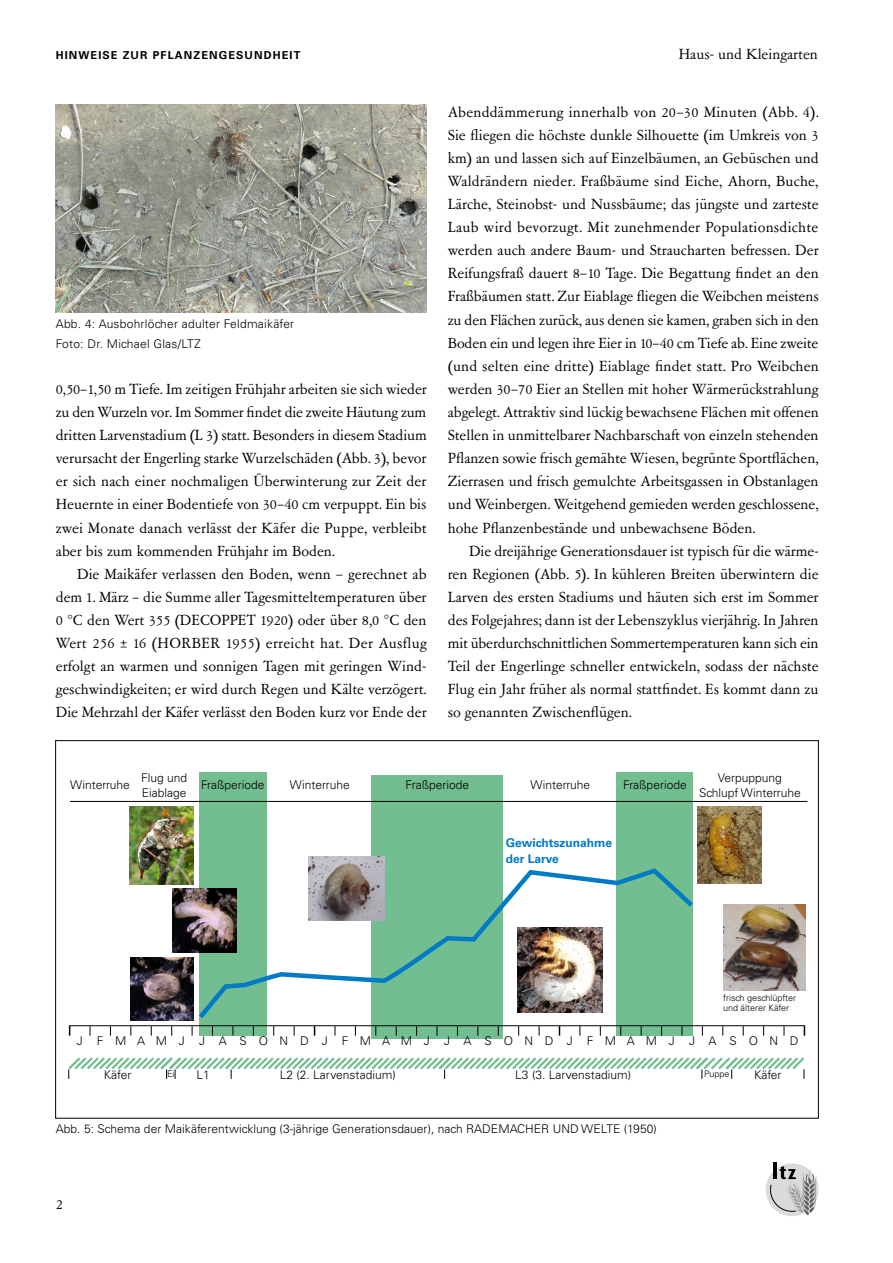
<style>
.page{position:relative;width:893px;height:1263px;background:#fff}
.page>*{position:absolute;margin:0;border:0;box-sizing:border-box;transform-origin:0 0}
.t1{font:16.5px/23.1px "Garamont Amst SB";color:#000;text-align:justify}
.t2{font:300 12px/15.6px "Univers";color:#000}
.t3{font:300 12px/19.2px "Univers";letter-spacing:.02em;color:#000}
.t4{font:300 12px "Univers";letter-spacing:.965em;color:#000}
.t5{font:700 12px/15.6px "Univers";color:#007bc4}
.t6{font:700 10.95px "Univers";letter-spacing:.1em;color:#000}
.t7{font:300 9px/10.5px "Univers";color:#000}
</style>
<div class="page">
<div style="left:766px;top:1163px;width:53px;height:53px;background:#dadada;border-radius:50%"></div>
<hr style="left:774px;top:1163px;width:3px;height:16px;background:#000">
<svg style="left:770px;top:1166px;width:47px;height:50px"></svg>
<img style="left:56px;top:105px;width:371px;height:207px">
<img style="left:723px;top:905px;width:82px;height:86px">
<div style="left:616px;top:772px;width:76px;height:264px;background:#72be90"></div>
<div style="left:371px;top:775px;width:132px;height:264px;background:#72be90"></div>
<div style="left:199px;top:772px;width:67px;height:264px;background:#72be90"></div>
<svg style="left:69px;top:1025px;width:736px;height:11px"></svg>
<svg style="left:68px;top:1057px;width:737px;height:22px"></svg>
<svg style="left:194px;top:866px;width:504px;height:157px"></svg>
<hr style="left:70px;top:801px;width:60px;height:1px;background:#000">
<hr style="left:130px;top:801px;width:68px;height:1px;background:#000">
<hr style="left:198px;top:801px;width:70px;height:1px;background:#000">
<hr style="left:268px;top:801px;width:104px;height:1px;background:#000">
<hr style="left:372px;top:801px;width:131px;height:1px;background:#000">
<hr style="left:503px;top:801px;width:115px;height:1px;background:#000">
<hr style="left:618px;top:801px;width:74px;height:1px;background:#000">
<hr style="left:692px;top:801px;width:115px;height:1px;background:#000">
<img style="left:130px;top:957px;width:64px;height:63px">
<img style="left:173px;top:888px;width:63px;height:64px">
<img style="left:130px;top:807px;width:64px;height:77px">
<img style="left:308px;top:857px;width:77px;height:63px">
<img style="left:518px;top:927px;width:85px;height:85px">
<img style="left:697px;top:807px;width:64px;height:76px">
<p class="t6" style="left:56px;top:48px;width:246px">HINWEISE ZUR PFLANZENGESUNDHEIT</p>
<p class="t1" style="left:679px;top:43px;width:141px">Haus- und Kleingarten</p>
<p class="t3" style="left:56px;top:315px;width:240px">Abb. 4: Ausbohrlöcher adulter Feldmaikäfer<br>Foto: Dr. Michael Glas/LTZ</p>
<p class="t1" style="left:56px;top:378px;width:372px">0,50–1,50 m Tiefe. Im zeitigen Frühjahr arbeiten sie sich wieder zu den Wurzeln vor. Im Sommer findet die zweite Häutung zum dritten Larvenstadium (L 3) statt. Besonders in diesem Stadium verursacht der Engerling starke Wurzelschäden (Abb. 3), bevor er sich nach einer nochmaligen Überwinterung zur Zeit der Heuernte in einer Bodentiefe von 30–40 cm verpuppt. Ein bis zwei Monate danach verlässt der Käfer die Puppe, verbleibt aber bis zum kommenden Frühjahr im Boden.</p>
<p class="t1" style="left:56px;top:563px;width:372px;text-indent:21px">Die Maikäfer verlassen den Boden, wenn – gerechnet ab dem 1. März – die Summe aller Tagesmitteltemperaturen über 0 °C den Wert 355 (DECOPPET 1920) oder über 8,0 °C den Wert 256 ± 16 (HORBER 1955) erreicht hat. Der Ausflug erfolgt an warmen und sonnigen Tagen mit geringen Wind&shy;geschwindigkeiten; er wird durch Regen und Kälte verzögert.<br>Die Mehrzahl der Käfer verlässt den Boden kurz vor Ende der</p>
<p class="t1" style="left:448px;top:101px;width:373px">Abenddämmerung innerhalb von 20–30 Minuten (Abb. 4).<br>Sie fliegen die höchste dunkle Silhouette (im Umkreis von 3 km) an und lassen sich auf Einzelbäumen, an Gebüschen und Waldrändern nieder. Fraßbäume sind Eiche, Ahorn, Buche, Lärche, Steinobst- und Nussbäume; das jüngste und zarteste Laub wird bevorzugt. Mit zunehmender Populationsdichte werden auch andere Baum- und Straucharten befressen. Der Reifungsfraß dauert 8–10 Tage. Die Begattung findet an den Fraßbäumen statt. Zur Eiablage fliegen die Weibchen meistens zu den Flächen zurück, aus denen sie kamen, graben sich in den Boden ein und legen ihre Eier in 10–40 cm Tiefe ab. Eine zweite (und selten eine dritte) Eiablage findet statt. Pro Weibchen werden 30–70 Eier an Stellen mit hoher Wärmerückstrahlung abgelegt. Attraktiv sind lückig bewachsene Flächen mit offenen Stellen in unmittelbarer Nachbarschaft von einzeln stehenden Pflanzen sowie frisch gemähte Wiesen, begrünte Sportflächen, Zierrasen und frisch gemulchte Arbeitsgassen in Obstanlagen und Weinbergen. Weitgehend gemieden werden geschlossene, hohe Pflanzenbestände und unbewachsene Böden.</p>
<p class="t1" style="left:448px;top:540px;width:372px;text-indent:21px">Die dreijährige Generationsdauer ist typisch für die wärme&shy;ren Regionen (Abb. 5). In kühleren Breiten überwintern die Larven des ersten Stadiums und häuten sich erst im Sommer des Folgejahres; dann ist der Lebenszyklus vierjährig. In Jahren mit überdurchschnittlichen Sommertemperaturen kann sich ein Teil der Engerlinge schneller entwickeln, sodass der nächste Flug ein Jahr früher als normal stattfindet. Es kommt dann zu so genannten Zwischenflügen.</p>
<p class="t2" style="left:70px;top:777px;width:61px">Winterruhe</p>
<p class="t2" style="left:141px;top:769px;width:48px">Flug und<br>Eiablage</p>
<p class="t2" style="left:201px;top:777px;width:65px">Fraßperiode</p>
<p class="t2" style="left:290px;top:777px;width:61px">Winterruhe</p>
<p class="t2" style="left:406px;top:777px;width:65px">Fraßperiode</p>
<p class="t2" style="left:530px;top:777px;width:61px">Winterruhe</p>
<p class="t2" style="left:623px;top:777px;width:65px">Fraßperiode</p>
<p class="t2" style="left:699px;top:769px;width:103px;text-align:center">Verpuppung<br>Schlupf Winterruhe</p>
<p class="t5" style="left:506px;top:835px;width:108px">Gewichtszunahme der Larve</p>
<p class="t7" style="left:723px;top:992px;width:75px">frisch geschlüpfter und älterer Käfer</p>
<p class="t4" style="left:77px;top:1034px;width:723px">J FMAMJ J ASOND J FMAMJ J ASOND J FMAMJ J ASOND</p>
<p class="t2" style="left:104px;top:1067px;width:29px">Käfer</p>
<p class="t7" style="left:167px;top:1068px;width:9px">Ei</p>
<p class="t2" style="left:196px;top:1067px;width:15px">L1</p>
<p class="t2" style="left:280px;top:1067px;width:117px">L2 (2. Larvenstadium)</p>
<p class="t2" style="left:515px;top:1067px;width:117px">L3 (3. Larvenstadium)</p>
<p class="t7" style="left:704px;top:1068px;width:27px">Puppe</p>
<p class="t2" style="left:754px;top:1067px;width:29px">Käfer</p>
<p class="t2" style="left:56px;top:1121px;width:602px">Abb. 5: Schema der Maikäferentwicklung (3-jährige Generationsdauer), nach RADEMACHER UND WELTE (1950)</p>
<p class="t1" style="left:56px;top:1193px;width:9px">2</p>
</div>
